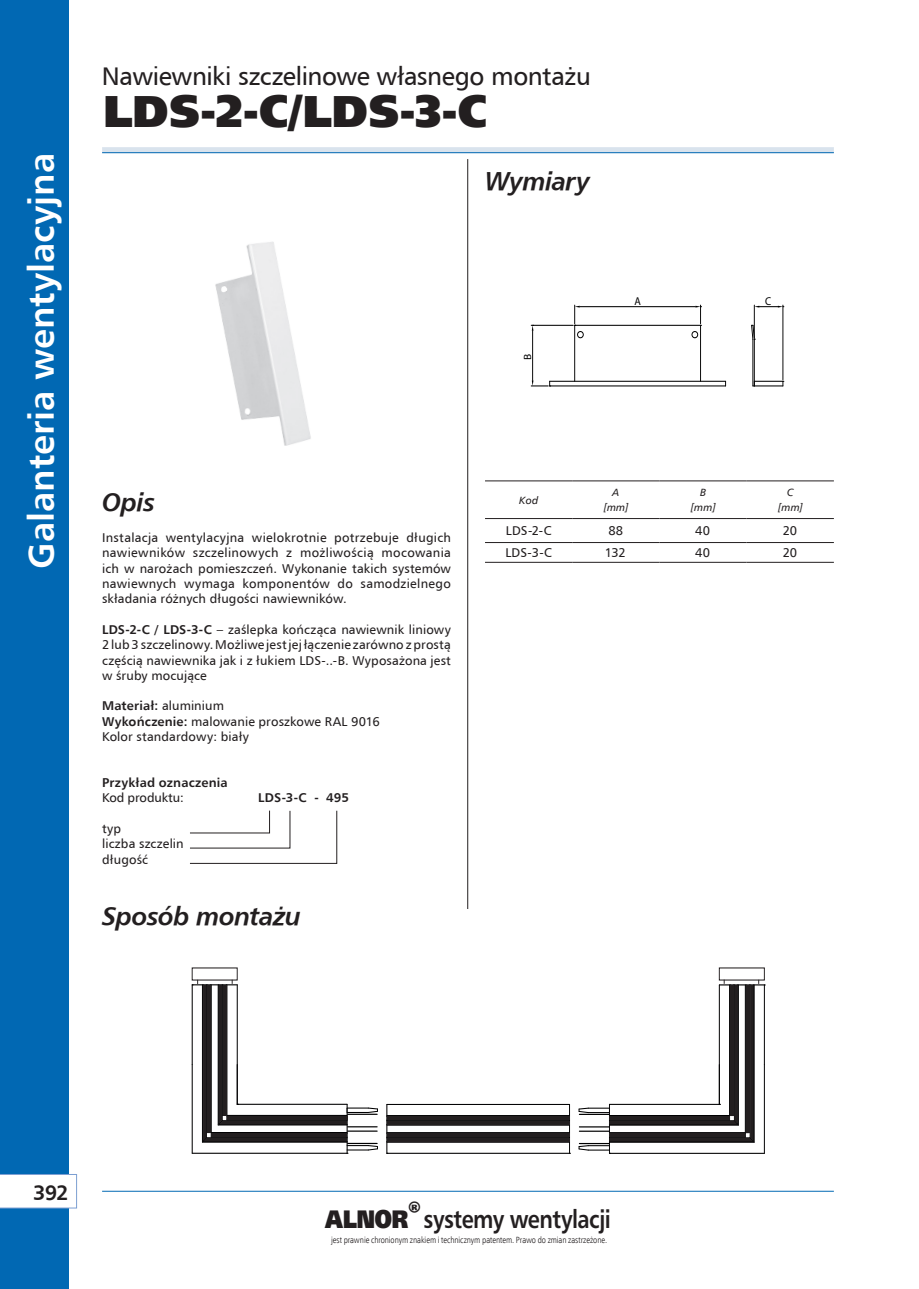
<style>
.page{position:relative;width:919px;height:1289px;background:#fff}
.page>*{position:absolute;margin:0;border:0;box-sizing:border-box;transform-origin:0 0}
.t1{font:45px "Humanist 777 TL Extra Black B";color:#231f20}
.t2{font:36px "Humanist 777 TL Bold B";color:#fff}
.t3{font:25.5px "Humanist 777 TL Roman B";letter-spacing:-.015em;color:#231f20}
.t4{font:25.5px "Humanist 777 TL Bold Italic B";letter-spacing:-.02em;color:#231f20}
.t5{font:700 25.5px "Humanist 777 TL";letter-spacing:-.025em;color:#231f20;scale:.85 1}
.t6{font:21px "Humanist 777 TL Bold B";color:#231f20}
.t7{font:12.75px/15.3px "Humanist 777 TL Roman B";letter-spacing:.01em;color:#231f20;text-align:justify}
.t8{font:12.75px "Humanist 777 TL Bold B";letter-spacing:.01em;color:#231f20}
.t9{font:700 12.75px "Humanist 777 TL";letter-spacing:.01em;color:#231f20}
.t10{font:12.75px "Humanist 777 TL Roman B";letter-spacing:-.01em;color:#231f20}
.t11{font:11.4px "Myriad Pro";color:#000;scale:.92 1}
.t12{font:10.5px/15.3px "Humanist 777 TL Italic B";letter-spacing:.02em;color:#231f20;text-align:center}
.t13{font:10.5px "Myriad Pro";color:#000;scale:1.09 1}
.t14{font:9px "Humnst 777 Lt Cn EU Normal";letter-spacing:-.01em;color:#231f20}
.s1{font-family:"Humanist 777 TL Bold B"}
.s2{font-family:"Humanist 777 TL Roman B"}
.s3{font-family:"Humanist 777 TL Extra Black B";font-weight:400}
</style>
<div class="page">
<div style="left:0;top:0;width:68px;height:1288px;background:#0168b3"></div>
<div style="left:102px;top:147px;width:731px;height:6px;background:#d9e3ed"></div>
<hr style="left:102px;top:152px;width:731px;height:1px;background:#0168b3">
<hr style="left:102px;top:1190px;width:731px;height:1px;background:#0168b3">
<hr style="left:467px;top:159px;width:1px;height:1025px;background:#231f20">
<svg style="left:0;top:1174px;width:77px;height:34px;background:#f7f9fc"></svg>
<div style="left:451px;top:909px;width:34px;height:278px;background:#fff"></div>
<hr style="left:549px;top:385px;width:176px;height:1px;background:#000">
<hr style="left:549px;top:381px;width:176px;height:1px;background:#000">
<hr style="left:574px;top:325px;width:126px;height:1px;background:#000">
<hr style="left:700px;top:325px;width:1px;height:56px;background:#000">
<hr style="left:574px;top:325px;width:1px;height:56px;background:#000">
<div style="left:577px;top:331px;width:6px;height:7px;border:1px solid #000;border-radius:50%"></div>
<div style="left:691px;top:331px;width:6px;height:7px;border:1px solid #000;border-radius:50%"></div>
<hr style="left:754px;top:339px;width:1px;height:47px;background:#000">
<hr style="left:752px;top:339px;width:1px;height:47px;background:#000">
<hr style="left:579px;top:306px;width:116px;height:1px;background:#000">
<svg style="left:695px;top:305px;width:6px;height:21px"></svg>
<hr style="left:531px;top:325px;width:42px;height:1px;background:#000">
<hr style="left:532px;top:331px;width:1px;height:49px;background:#000">
<svg style="left:531px;top:380px;width:19px;height:6px"></svg>
<svg style="left:574px;top:305px;width:5px;height:21px"></svg>
<hr style="left:754px;top:305px;width:1px;height:32px;background:#000">
<hr style="left:782px;top:305px;width:1px;height:75px;background:#000">
<svg style="left:751px;top:325px;width:4px;height:15px"></svg>
<svg style="left:752px;top:381px;width:31px;height:5px"></svg>
<svg style="left:754px;top:306px;width:29px;height:1px"></svg>
<img style="left:215px;top:242px;width:96px;height:204px">
<hr style="left:387px;top:1115px;width:182px;height:1px;background:#000001">
<hr style="left:387px;top:1132px;width:182px;height:1px;background:#000001">
<hr style="left:387px;top:1152px;width:182px;height:1px;background:#000001">
<hr style="left:387px;top:1141px;width:182px;height:1px;background:#000001">
<hr style="left:387px;top:1124px;width:182px;height:1px;background:#000001">
<hr style="left:569px;top:1104px;width:1px;height:49px;background:#000001">
<hr style="left:387px;top:1104px;width:182px;height:1px;background:#000001">
<hr style="left:386px;top:1104px;width:1px;height:49px;background:#000001">
<hr style="left:387px;top:1116px;width:182px;height:4px;background:#231f20">
<hr style="left:387px;top:1120px;width:182px;height:4px;background:#231f20">
<hr style="left:387px;top:1133px;width:182px;height:4px;background:#231f20">
<hr style="left:387px;top:1137px;width:182px;height:4px;background:#231f20">
<svg style="left:192px;top:980px;width:186px;height:173px"></svg>
<svg style="left:578px;top:980px;width:187px;height:173px"></svg>
<hr style="left:485px;top:542px;width:87px;height:1px;background:#231f20">
<hr style="left:572px;top:542px;width:87px;height:1px;background:#231f20">
<hr style="left:659px;top:542px;width:87px;height:1px;background:#231f20">
<hr style="left:746px;top:542px;width:87px;height:1px;background:#231f20">
<hr style="left:485px;top:562px;width:87px;height:1px;background:#231f20">
<hr style="left:572px;top:562px;width:87px;height:1px;background:#231f20">
<hr style="left:659px;top:562px;width:87px;height:1px;background:#231f20">
<hr style="left:746px;top:562px;width:87px;height:1px;background:#231f20">
<hr style="left:485px;top:518px;width:87px;height:1px;background:#231f20">
<hr style="left:572px;top:518px;width:87px;height:1px;background:#231f20">
<hr style="left:659px;top:518px;width:87px;height:1px;background:#231f20">
<hr style="left:746px;top:518px;width:87px;height:1px;background:#231f20">
<hr style="left:485px;top:480px;width:87px;height:1px;background:#231f20">
<hr style="left:572px;top:480px;width:87px;height:1px;background:#231f20">
<hr style="left:659px;top:480px;width:87px;height:1px;background:#231f20">
<hr style="left:746px;top:480px;width:87px;height:1px;background:#231f20">
<svg style="left:190px;top:810px;width:147px;height:53px"></svg>
<h2 class="t2" style="left:18px;top:569px;width:417px;rotate:-90deg">Galanteria wentylacyjna</h2>
<h3 class="t3" style="left:102px;top:60px;width:490px">Nawiewniki szczelinowe własnego montażu</h3>
<h1 class="t1" style="left:103px;top:81px;width:386px">LDS-2-C/LDS-3-C</h1>
<h3 class="t4" style="left:485px;top:164px;width:107px">Wymiary</h3>
<p class="t13" style="left:521px;top:360px;width:7px;rotate:-90deg">B</p>
<p class="t11" style="left:634px;top:294px;width:8px">A</p>
<p class="t11" style="left:765px;top:294px;width:8px">C</p>
<h3 class="t4" style="left:102px;top:486px;width:54px">Opis</h3>
<p class="t7" style="left:102px;top:529px;width:350px">Instalacja wentylacyjna wielokrotnie potrzebuje długich nawiewników szczelinowych z możliwością mocowania ich w narożach pomieszczeń. Wykonanie takich systemów nawiewnych wymaga komponentów do samodzielnego składania różnych długości nawiewników.</p>
<p class="t7" style="left:102px;top:621px;width:350px"><span class="s1">LDS-2-C / LDS-3-C</span> – zaślepka kończąca nawiewnik liniowy 2 lub 3 szczelinowy. Możliwe jest jej łączenie zarówno z prostą częścią nawiewnika jak i z łukiem LDS-..-B. Wyposażona jest w śruby mocujące</p>
<p class="t8" style="left:102px;top:697px;width:123px">Materiał: <span class="s2">aluminium</span></p>
<p class="t7" style="left:102px;top:713px;width:279px"><span class="s1">Wykończenie:</span> malowanie proszkowe RAL 9016<br>Kolor standardowy: biały</p>
<p class="t9" style="left:102px;top:774px;width:127px">Przykład oznaczenia</p>
<p class="t10" style="left:102px;top:789px;width:83px">Kod produktu:</p>
<p class="t8" style="left:258px;top:789px;width:92px">LDS-3-C - 495</p>
<p class="t7" style="left:102px;top:820px;width:83px;text-align:left">typ<br>liczba szczelin długość</p>
<h3 class="t4" style="left:102px;top:899px;width:200px">Sposób montażu</h3>
<p class="t12" style="left:519px;top:492px;width:20px">Kod</p>
<p class="t12" style="left:603px;top:484px;width:26px">A [mm]</p>
<p class="t12" style="left:691px;top:484px;width:26px">B [mm]</p>
<p class="t12" style="left:778px;top:484px;width:26px">C [mm]</p>
<p class="t7" style="left:506px;top:523px;width:47px">LDS-2-C</p>
<p class="t7" style="left:608px;top:523px;width:16px">88</p>
<p class="t7" style="left:695px;top:523px;width:16px">40</p>
<p class="t7" style="left:782px;top:523px;width:16px">20</p>
<p class="t7" style="left:505px;top:544px;width:48px">LDS-3-C</p>
<p class="t7" style="left:604px;top:544px;width:23px">132</p>
<p class="t7" style="left:695px;top:544px;width:16px">40</p>
<p class="t7" style="left:782px;top:544px;width:16px">20</p>
<h3 class="t6" style="left:33px;top:1178px;width:37px">392</h3>
<h3 class="t5" style="left:325px;top:1202px;width:337px"><span class="s3">ALNOR</span><sup>®</sup> systemy wentylacji</h3>
<p class="t14" style="left:331px;top:1233px;width:277px">jest prawnie chronionym znakiem i technicznym patentem. Prawo do zmian zastrzeżone.</p>
</div>
